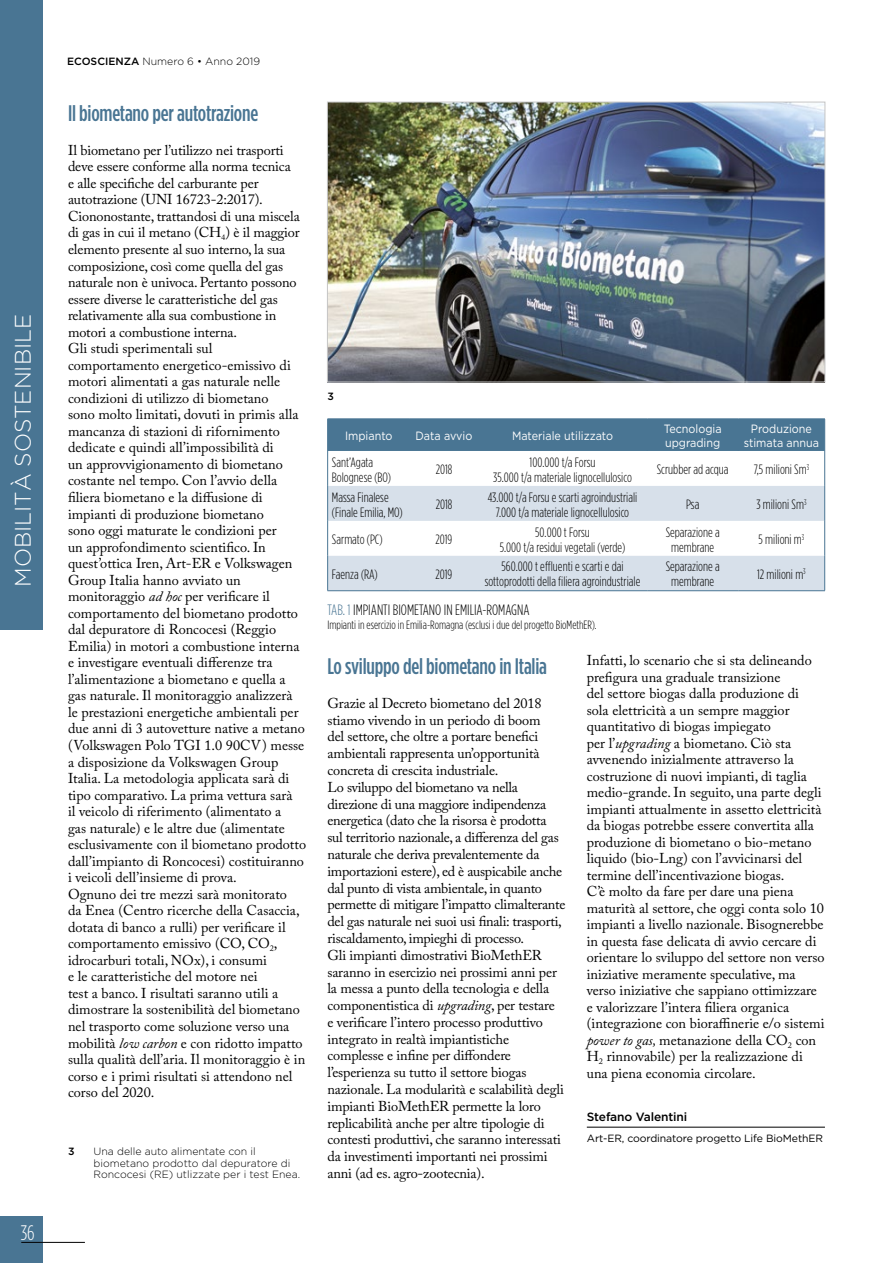
<style>
.page{position:relative;width:893px;height:1263px;background:#fff}
.page>*{position:absolute;margin:0;border:0;box-sizing:border-box;transform-origin:0 0}
.t1{font:500 condensed 22.5px "Gotham HTF";letter-spacing:-.01em;color:#497593}
.t2{font:300 22.5px "Gotham HTF";color:#fff}
.t3{font:300 condensed 21px "Gotham HTF";color:#fff}
.t4{font:300 condensed 15px "Gotham HTF";color:#000}
.t5{font:14.25px/16.5px "Adobe Caslon Pro";color:#000}
.t6{font:300 condensed 13.5px/15px "Gotham HTF";color:#000;text-align:center}
.t7{font:12px/13.5px "Gotham HTF";color:#fff;scale:.9 1}
.t8{font:300 condensed 12px "Gotham HTF";color:#000}
.t9{font:500 12px "Gotham HTF";letter-spacing:-.01em;color:#000}
.t10{font:300 10.5px/11.2px "Gotham HTF";color:#000}
.t11{font:10.5px "Gotham HTF";letter-spacing:-.01em;color:#000}
.t12{font:500 10.5px "Gotham HTF";color:#000}
.s1{font-weight:500}
.s2{font-style:italic}
.s3{color:#497593}
</style>
<div class="page">
<div style="left:0;top:1216px;width:43px;height:47px;background:#497593"></div>
<hr style="left:21px;top:1242px;width:64px;height:1px;background:#000">
<div style="left:0;top:0;width:43px;height:629px;background:#497593"></div>
<hr style="left:587px;top:1127px;width:238px;height:1px;background:#000">
<img style="left:329px;top:104px;width:494px;height:276px">
<div style="left:327px;top:102px;width:498px;height:280px;border:1px solid #c6c6c6"></div>
<div style="left:328px;top:420px;width:496px;height:31px;background:#497593"></div>
<svg style="left:328px;top:486px;width:496px;height:104px;fill:#d7e0ea"></svg>
<hr style="left:647px;top:419px;width:1px;height:32px;background:#497593">
<hr style="left:738px;top:419px;width:1px;height:32px;background:#497593">
<hr style="left:327px;top:419px;width:83px;height:1px;background:#497593">
<hr style="left:327px;top:419px;width:1px;height:32px;background:#497593">
<hr style="left:410px;top:419px;width:68px;height:1px;background:#497593">
<hr style="left:478px;top:419px;width:169px;height:1px;background:#497593">
<hr style="left:647px;top:419px;width:91px;height:1px;background:#497593">
<hr style="left:738px;top:419px;width:87px;height:1px;background:#497593">
<hr style="left:824px;top:419px;width:1px;height:32px;background:#497593">
<hr style="left:327px;top:451px;width:1px;height:35px;background:#497593">
<hr style="left:824px;top:451px;width:1px;height:35px;background:#497593">
<hr style="left:327px;top:486px;width:1px;height:35px;background:#497593">
<hr style="left:824px;top:486px;width:1px;height:35px;background:#497593">
<hr style="left:327px;top:521px;width:1px;height:35px;background:#497593">
<hr style="left:824px;top:521px;width:1px;height:35px;background:#497593">
<hr style="left:327px;top:556px;width:1px;height:34px;background:#497593">
<hr style="left:824px;top:556px;width:1px;height:34px;background:#497593">
<hr style="left:327px;top:590px;width:83px;height:1px;background:#497593">
<hr style="left:410px;top:590px;width:68px;height:1px;background:#497593">
<hr style="left:478px;top:590px;width:169px;height:1px;background:#497593">
<hr style="left:647px;top:590px;width:91px;height:1px;background:#497593">
<hr style="left:738px;top:590px;width:87px;height:1px;background:#497593">
<h1 class="t2" style="left:11px;top:587px;width:274px;rotate:-90deg">MOBILITÀ SOSTENIBILE</h1>
<h2 class="t3" style="left:21px;top:1221px;width:15px">36</h2>
<p class="t10" style="left:67px;top:55px;width:194px"><span class="s1">ECOSCIENZA</span> Numero 6 • Anno 2019</p>
<h1 class="t1" style="left:68px;top:101px;width:192px">Il biometano per autotrazione</h1>
<p class="t5" style="left:68px;top:142px;width:240px">Il biometano per l’utilizzo nei trasporti deve essere conforme alla norma tecnica<br>e alle specifiche del carburante per autotrazione (UNI 16723-2:2017).<br>Ciononostante, trattandosi di una miscela di gas in cui il metano (CH<sub>4</sub>) è il maggior elemento presente al suo interno, la sua composizione, così come quella del gas naturale non è univoca. Pertanto possono essere diverse le caratteristiche del gas relativamente alla sua combustione in motori a combustione interna.<br>Gli studi sperimentali sul comportamento energetico-emissivo di motori alimentati a gas naturale nelle condizioni di utilizzo di biometano<br>sono molto limitati, dovuti in primis alla mancanza di stazioni di rifornimento dedicate e quindi all’impossibilità di<br>un approvvigionamento di biometano costante nel tempo. Con l’avvio della filiera biometano e la diffusione di impianti di produzione biometano<br>sono oggi maturate le condizioni per<br>un approfondimento scientifico. In quest’ottica Iren, Art-ER e Volkswagen Group Italia hanno avviato un monitoraggio <span class="s2">ad hoc</span> per verificare il comportamento del biometano prodotto dal depuratore di Roncocesi (Reggio Emilia) in motori a combustione interna e investigare eventuali differenze tra l’alimentazione a biometano e quella a gas naturale. Il monitoraggio analizzerà<br>le prestazioni energetiche ambientali per due anni di 3 autovetture native a metano (Volkswagen Polo TGI 1.0 90CV) messe a disposizione da Volkswagen Group Italia. La metodologia applicata sarà di tipo comparativo. La prima vettura sarà<br>il veicolo di riferimento (alimentato a<br>gas naturale) e le altre due (alimentate esclusivamente con il biometano prodotto dall’impianto di Roncocesi) costituiranno i veicoli dell’insieme di prova.<br>Ognuno dei tre mezzi sarà monitorato<br>da Enea (Centro ricerche della Casaccia, dotata di banco a rulli) per verificare il comportamento emissivo (CO, CO<sub>2</sub>, idrocarburi totali, NOx), i consumi<br>e le caratteristiche del motore nei<br>test a banco. I risultati saranno utili a dimostrare la sostenibilità del biometano nel trasporto come soluzione verso una mobilità <span class="s2">low carbon</span> e con ridotto impatto sulla qualità dell’aria. Il monitoraggio è in corso e i primi risultati si attendono nel corso del 2020.</p>
<p class="t12" style="left:68px;top:1146px;width:8px">3</p>
<p class="t10" style="left:94px;top:1146px;width:208px">Una delle auto alimentate con il biometano prodotto dal depuratore di<br>Roncocesi (RE) utlizzate per i test Enea.</p>
<p class="t12" style="left:327px;top:390px;width:8px">3</p>
<p class="t7" style="left:345px;top:429px;width:54px">Impianto</p>
<p class="t7" style="left:415px;top:429px;width:65px">Data avvio</p>
<p class="t7" style="left:512px;top:429px;width:114px">Materiale utilizzato</p>
<p class="t7" style="left:664px;top:422px;width:66px">Tecnologia upgrading</p>
<p class="t7" style="left:744px;top:422px;width:85px;text-align:center">Produzione stimata annua</p>
<p class="t6" style="left:332px;top:454px;width:61px;text-align:left">Sant’Agata<br>Bolognese (BO)</p>
<p class="t6" style="left:436px;top:462px;width:18px">2018</p>
<p class="t6" style="left:493px;top:454px;width:140px">100.000 t/a Forsu<br>35.000 t/a materiale lignocellulosico</p>
<p class="t6" style="left:657px;top:462px;width:73px">Scrubber ad acqua</p>
<p class="t6" style="left:754px;top:462px;width:57px">7,5 milioni Sm<sup>3</sup></p>
<p class="t6" style="left:332px;top:489px;width:72px;text-align:left">Massa Finalese (Finale Emilia, MO)</p>
<p class="t6" style="left:436px;top:497px;width:18px">2018</p>
<p class="t6" style="left:488px;top:489px;width:151px">43.000 t/a Forsu e scarti agroindustriali<br>7.000 t/a materiale lignocellulosico</p>
<p class="t6" style="left:686px;top:497px;width:15px">Psa</p>
<p class="t6" style="left:756px;top:497px;width:52px">3 milioni Sm<sup>3</sup></p>
<p class="t6" style="left:332px;top:532px;width:52px">Sarmato (PC)</p>
<p class="t6" style="left:435px;top:532px;width:18px">2019</p>
<p class="t6" style="left:500px;top:524px;width:127px">50.000 t Forsu<br>5.000 t/a residui vegetali (verde)</p>
<p class="t6" style="left:666px;top:524px;width:56px">Separazione a membrane</p>
<p class="t6" style="left:759px;top:532px;width:47px">5 milioni m<sup>3</sup></p>
<p class="t6" style="left:332px;top:567px;width:47px">Faenza (RA)</p>
<p class="t6" style="left:435px;top:567px;width:18px">2019</p>
<p class="t6" style="left:485px;top:559px;width:157px">560.000 t effluenti e scarti e dai sottoprodotti della filiera agroindustriale</p>
<p class="t6" style="left:666px;top:559px;width:56px">Separazione a membrane</p>
<p class="t6" style="left:757px;top:567px;width:50px">12 milioni m<sup>3</sup></p>
<p class="t4" style="left:327px;top:602px;width:204px"><span class="s3">TAB. 1</span> IMPIANTI BIOMETANO IN EMILIA-ROMAGNA</p>
<p class="t8" style="left:327px;top:618px;width:271px">Impianti in esercizio in Emilia-Romagna (esclusi i due del progetto BioMethER).</p>
<h1 class="t1" style="left:327px;top:654px;width:221px">Lo sviluppo del biometano in Italia</h1>
<p class="t5" style="left:327px;top:694px;width:240px">Grazie al Decreto biometano del 2018 stiamo vivendo in un periodo di boom<br>del settore, che oltre a portare benefici ambientali rappresenta un’opportunità concreta di crescita industriale.<br>Lo sviluppo del biometano va nella direzione di una maggiore indipendenza energetica (dato che la risorsa è prodotta<br>sul territorio nazionale, a differenza del gas naturale che deriva prevalentemente da importazioni estere), ed è auspicabile anche dal punto di vista ambientale, in quanto permette di mitigare l’impatto climalterante del gas naturale nei suoi usi finali: trasporti, riscaldamento, impieghi di processo.<br>Gli impianti dimostrativi BioMethER saranno in esercizio nei prossimi anni per la messa a punto della tecnologia e della componentistica di <span class="s2">upgrading</span>, per testare<br>e verificare l’intero processo produttivo integrato in realtà impiantistiche complesse e infine per diffondere l’esperienza su tutto il settore biogas nazionale. La modularità e scalabilità degli impianti BioMethER permette la loro replicabilità anche per altre tipologie di contesti produttivi, che saranno interessati da investimenti importanti nei prossimi anni (ad es. agro-zootecnia).</p>
<p class="t5" style="left:587px;top:652px;width:239px">Infatti, lo scenario che si sta delineando prefigura una graduale transizione<br>del settore biogas dalla produzione di<br>sola elettricità a un sempre maggior quantitativo di biogas impiegato<br>per l’<span class="s2">upgrading</span> a biometano. Ciò sta avvenendo inizialmente attraverso la costruzione di nuovi impianti, di taglia medio-grande. In seguito, una parte degli impianti attualmente in assetto elettricità da biogas potrebbe essere convertita alla produzione di biometano o bio-metano liquido (bio-Lng) con l’avvicinarsi del termine dell’incentivazione biogas.<br>C’è molto da fare per dare una piena maturità al settore, che oggi conta solo 10 impianti a livello nazionale. Bisognerebbe in questa fase delicata di avvio cercare di orientare lo sviluppo del settore non verso iniziative meramente speculative, ma verso iniziative che sappiano ottimizzare e valorizzare l’intera filiera organica (integrazione con bioraffinerie e/o sistemi <span class="s2">power to gas,</span> metanazione della CO<sub>2</sub> con H<sub>2</sub> rinnovabile) per la realizzazione di una piena economia circolare.</p>
<p class="t9" style="left:587px;top:1109px;width:102px">Stefano Valentini</p>
<p class="t11" style="left:587px;top:1132px;width:238px">Art-ER, coordinatore progetto Life BioMethER</p>
</div>
